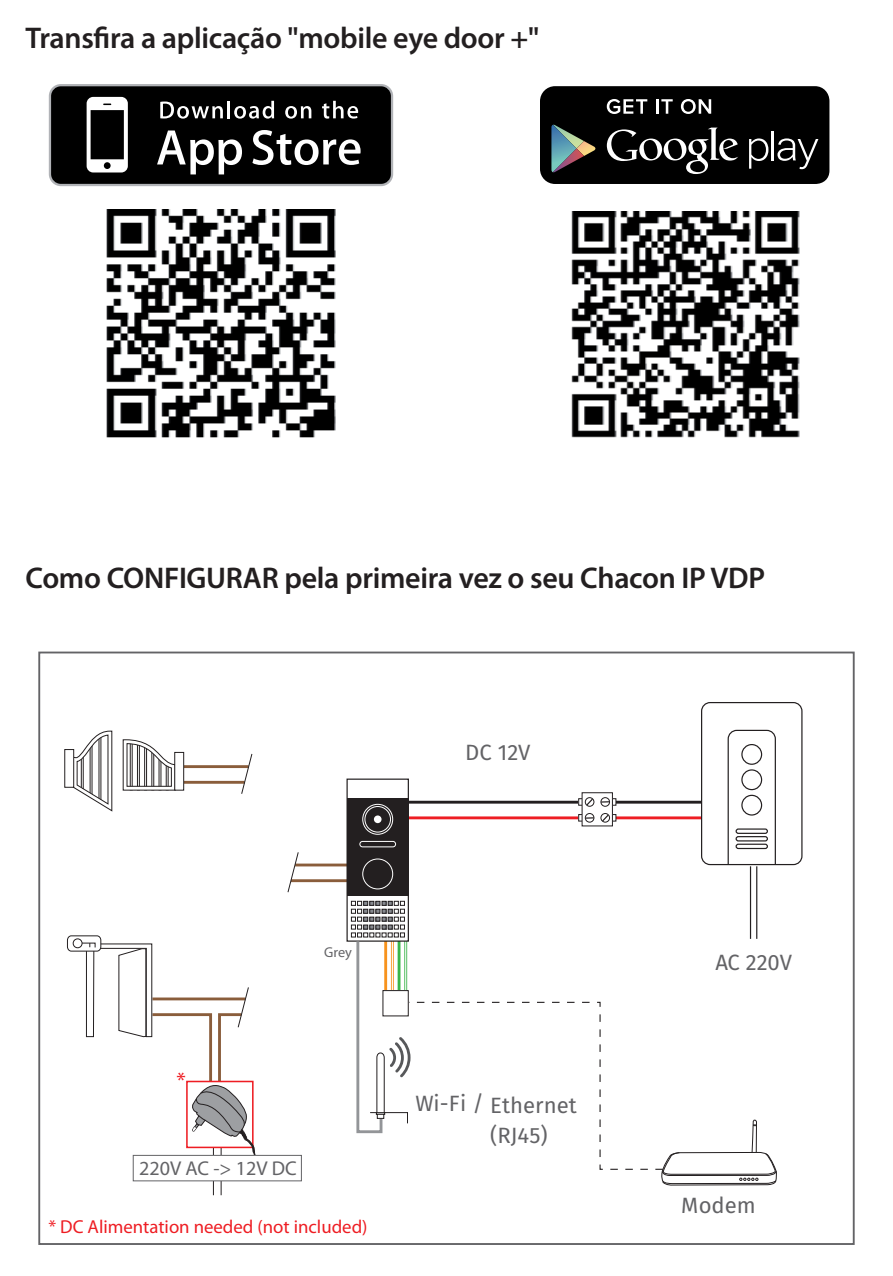
<style>
.page{position:relative;width:893px;height:1276px;background:#fff}
.page>*{position:absolute;margin:0;border:0;box-sizing:border-box;transform-origin:0 0}
.t1{font:600 30px "Myriad Pro";letter-spacing:-.01em;color:#231f20}
.t2{font:22.5px "Myriad Pro";color:#ee1d23}
.t3{font:22.2px/30.3px "Fira Sans";color:#636366}
.t4{font:20.1px "Myriad Pro";color:#636366}
.t5{font:18.9px "Myriad Pro";color:#ee1d23}
.t6{font:14.4px "Myriad Pro";color:#636366}
</style>
<div class="page">
<hr style="left:295px;top:863px;width:63px;height:3px;background:#8a5d3b">
<hr style="left:291px;top:879px;width:67px;height:3px;background:#8a5d3b">
<svg style="left:287px;top:852px;width:12px;height:41px"></svg>
<hr style="left:403px;top:816px;width:299px;height:3px;background:#ee1d23">
<hr style="left:184px;top:765px;width:65px;height:3px;background:#8a5d3b">
<hr style="left:184px;top:781px;width:61px;height:2px;background:#8a5d3b">
<svg style="left:661px;top:1119px;width:116px;height:67px"></svg>
<div style="left:701px;top:702px;width:101px;height:163px;border:1px solid #231f20;border-radius:9px"></div>
<svg style="left:727px;top:729px;width:49px;height:136px"></svg>
<div style="left:741px;top:744px;width:21px;height:21px;border:1px solid #231f20;border-radius:50%"></div>
<div style="left:741px;top:769px;width:21px;height:21px;border:1px solid #231f20;border-radius:50%"></div>
<div style="left:741px;top:794px;width:21px;height:21px;border:1px solid #231f20;border-radius:50%"></div>
<div style="left:735px;top:828px;width:33px;height:6px;border:1px solid #231f20;border-radius:2px"></div>
<div style="left:735px;top:836px;width:33px;height:5px;border:1px solid #231f20;border-radius:2px"></div>
<div style="left:735px;top:843px;width:33px;height:6px;border:1px solid #231f20;border-radius:2px"></div>
<div style="left:346px;top:778px;width:63px;height:163px;border:1px solid #231f20"></div>
<div style="left:347px;top:798px;width:61px;height:98px;background:#231f20"></div>
<div style="left:362px;top:804px;width:31px;height:30px;border:1px solid #fff;border-radius:50%"></div>
<div style="left:365px;top:806px;width:26px;height:26px;border:1px solid #fff;border-radius:50%"></div>
<div style="left:363px;top:859px;width:30px;height:30px;border:1px solid #fff;border-radius:50%"></div>
<div style="left:374px;top:815px;width:8px;height:8px;background:#fff;border-radius:50%"></div>
<div style="left:360px;top:841px;width:36px;height:6px;border:1px solid #fff;border-radius:3px"></div>
<hr style="left:403px;top:801px;width:299px;height:2px;background:#231f20">
<hr style="left:756px;top:866px;width:1px;height:73px;background:#231f20">
<hr style="left:750px;top:866px;width:1px;height:73px;background:#231f20">
<svg style="left:410px;top:1001px;width:254px;height:169px"></svg>
<div style="left:578px;top:798px;width:38px;height:7px;border:1px solid #231f20"></div>
<div style="left:578px;top:814px;width:38px;height:7px;border:1px solid #231f20"></div>
<div style="left:582px;top:792px;width:30px;height:34px;background:#fff"></div>
<div style="left:582px;top:792px;width:31px;height:34px;border:1px solid #231f20"></div>
<svg style="left:601px;top:797px;width:9px;height:9px"></svg>
<div style="left:600px;top:797px;width:10px;height:9px;border:1px solid #231f20;border-radius:50%"></div>
<div style="left:585px;top:813px;width:9px;height:9px;border:1px solid #231f20;border-radius:50%"></div>
<div style="left:600px;top:813px;width:10px;height:9px;border:1px solid #231f20;border-radius:50%"></div>
<svg style="left:585px;top:797px;width:9px;height:9px"></svg>
<svg style="left:601px;top:813px;width:9px;height:9px"></svg>
<svg style="left:122px;top:739px;width:54px;height:52px"></svg>
<svg style="left:73px;top:730px;width:40px;height:82px"></svg>
<div style="left:174px;top:752px;width:10px;height:38px;border:1px solid #231f20"></div>
<div style="left:64px;top:749px;width:10px;height:38px;border:1px solid #231f20"></div>
<svg style="left:351px;top:901px;width:59px;height:233px"></svg>
<svg style="left:241px;top:753px;width:12px;height:41px"></svg>
<div style="left:67px;top:935px;width:34px;height:16px;border:1px solid #231f20;border-radius:4px"></div>
<div style="left:73px;top:938px;width:9px;height:10px;border:1px solid #231f20;border-radius:50%"></div>
<hr style="left:213px;top:1131px;width:1px;height:64px;background:#231f20">
<hr style="left:221px;top:1131px;width:1px;height:64px;background:#231f20">
<svg style="left:77px;top:942px;width:181px;height:219px"></svg>
<div style="left:133px;top:1155px;width:168px;height:25px;background:#fff"></div>
<div style="left:133px;top:1155px;width:169px;height:26px;border:1px solid #636366"></div>
<svg style="left:49px;top:84px;width:344px;height:102px;background:#2d2d2d"></svg>
<img style="left:106px;top:210px;width:230px;height:228px">
<div style="left:539px;top:85px;width:291px;height:100px;background:#000;border-radius:16px"></div>
<div style="left:538px;top:84px;width:293px;height:102px;border:2px solid #fff;border-radius:16px"></div>
<svg style="left:607px;top:128px;width:131px;height:46px"></svg>
<svg style="left:749px;top:138px;width:19px;height:31px"></svg>
<hr style="left:772px;top:131px;width:2px;height:29px;background:#fff">
<svg style="left:777px;top:138px;width:41px;height:31px"></svg>
<svg style="left:551px;top:125px;width:45px;height:47px"></svg>
<svg style="left:607px;top:99px;width:40px;height:15px"></svg>
<hr style="left:656px;top:99px;width:3px;height:15px;background:#fff">
<svg style="left:661px;top:99px;width:12px;height:15px"></svg>
<svg style="left:681px;top:99px;width:30px;height:15px"></svg>
<img style="left:571px;top:211px;width:229px;height:227px">
<p class="t1" style="left:26px;top:19px;width:515px">Transfira a aplicação "mobile eye door +"</p>
<p class="t1" style="left:26px;top:559px;width:741px">Como CONFIGURAR pela primeira vez o seu Chacon IP VDP</p>
<p class="t3" style="left:465px;top:736px;width:67px">DC 12V</p>
<p class="t6" style="left:324px;top:943px;width:29px">Grey</p>
<p class="t2" style="left:176px;top:1066px;width:11px">*</p>
<p class="t4" style="left:139px;top:1156px;width:159px">220V AC -&gt; 12V DC</p>
<p class="t5" style="left:48px;top:1215px;width:321px">* DC Alimentation needed (not included)</p>
<p class="t3" style="left:490px;top:1089px;width:88px;text-indent:-75px">Wi-Fi / Ethernet (RJ45)</p>
<p class="t3" style="left:715px;top:946px;width:78px">AC 220V</p>
<p class="t3" style="left:681px;top:1189px;width:76px">Modem</p>
</div>
